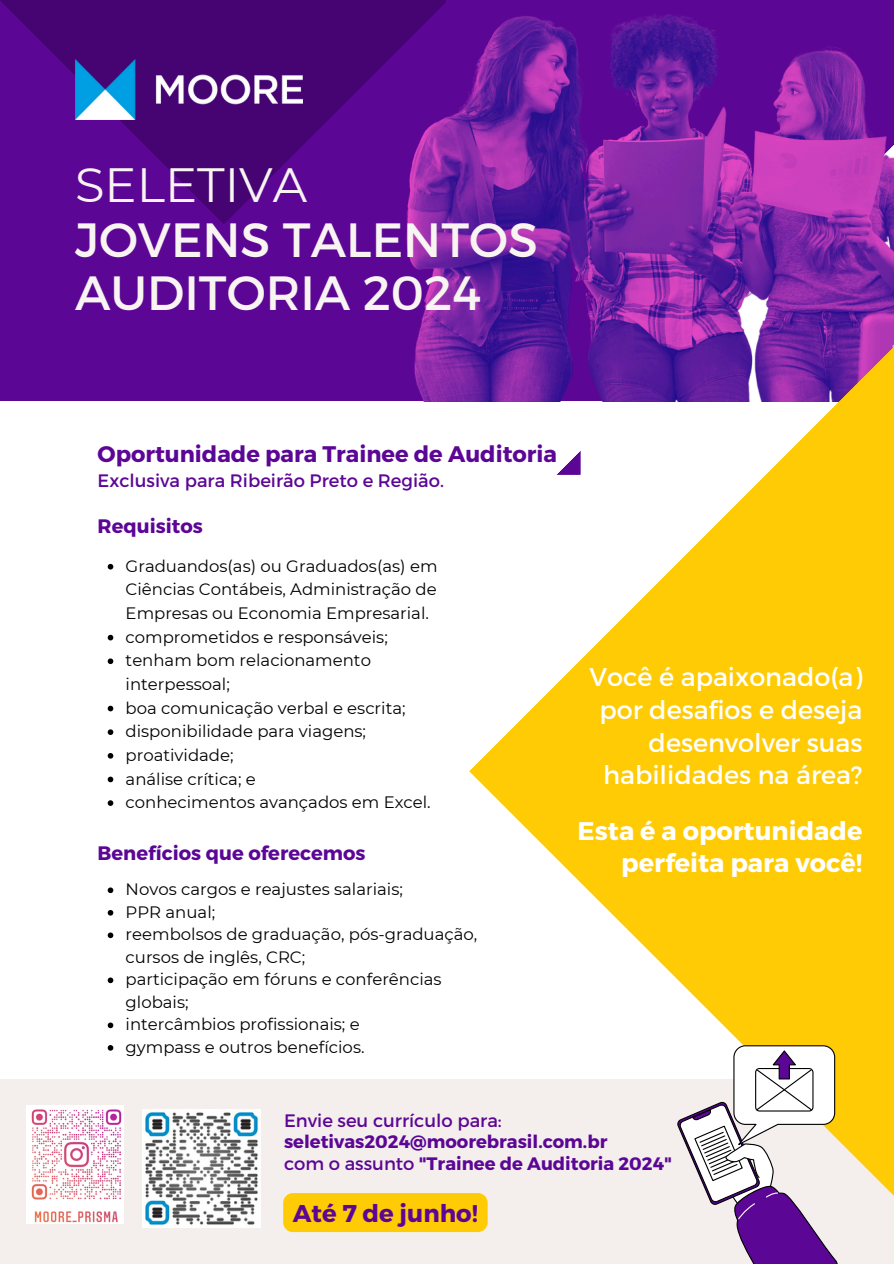
<style>
.page{position:relative;width:894px;height:1264px;background:#fff}
.page>*{position:absolute;margin:0;border:0;box-sizing:border-box;transform-origin:0 0}
.t1{font:48px/54px "Montserrat";color:#f8f4f1}
.t2{font:25.5px/32.7px "Montserrat";color:#fff;text-align:right}
.t3{font:700 25.5px/32.7px "Montserrat";color:#fff;text-align:right}
.t4{font:700 24.3px "Montserrat";color:#5c0696}
.t5{font:700 22.5px "Montserrat";color:#5c0696}
.t6{font:700 19.5px "Montserrat";color:#5c0696}
.t7{font:700 18px/21.3px "Montserrat";color:#5c0696}
.t8{font:18px "Montserrat";color:#5c0696}
.t9{font:16.5px/23.7px "Montserrat";color:#000}
.s1{font-weight:400}
</style>
<div class="page">
<div style="left:0;top:0;width:893px;height:401px;background:#5c0696"></div>
<svg style="left:0;top:0;width:446px;height:224px"></svg>
<img style="left:75px;top:60px;width:227px;height:59px">
<div style="left:0;top:1079px;width:893px;height:184px;background:#f4efec"></div>
<img style="left:27px;top:1105px;width:96px;height:118px">
<img style="left:143px;top:1109px;width:118px;height:118px">
<img style="left:385px;top:5px;width:508px;height:396px">
<svg style="left:468px;top:346px;width:425px;height:857px;fill:#ffcb05"></svg>
<svg style="left:675px;top:1045px;width:163px;height:218px"></svg>
<svg style="left:556px;top:450px;width:24px;height:25px"></svg>
<svg style="left:108px;top:564px;width:5px;height:5px"></svg>
<svg style="left:108px;top:635px;width:5px;height:5px"></svg>
<svg style="left:108px;top:658px;width:5px;height:6px"></svg>
<svg style="left:108px;top:705px;width:5px;height:6px"></svg>
<svg style="left:108px;top:729px;width:5px;height:6px"></svg>
<svg style="left:108px;top:753px;width:5px;height:5px"></svg>
<svg style="left:108px;top:776px;width:5px;height:6px"></svg>
<svg style="left:108px;top:800px;width:5px;height:6px"></svg>
<svg style="left:108px;top:887px;width:5px;height:6px"></svg>
<svg style="left:108px;top:910px;width:5px;height:5px"></svg>
<svg style="left:108px;top:932px;width:5px;height:6px"></svg>
<svg style="left:108px;top:977px;width:5px;height:6px"></svg>
<svg style="left:108px;top:1022px;width:5px;height:6px"></svg>
<svg style="left:108px;top:1045px;width:5px;height:5px"></svg>
<div style="left:283px;top:1192px;width:204px;height:39px;background:#ffcb05"></div>
<h2 class="t1" style="left:75px;top:158px;width:464px">SELETIVA<br>JOVENS TALENTOS<br>AUDITORIA 2024</h2>
<h6 class="t5" style="left:97px;top:439px;width:461px">Oportunidade para Trainee de Auditoria</h6>
<p class="t8" style="left:97px;top:469px;width:348px">Exclusiva para Ribeirão Preto e Região.</p>
<h4 class="t6" style="left:97px;top:513px;width:107px">Requisitos</h4>
<h6 class="t9" style="left:126px;top:554px;width:313px;text-align:justify">Graduandos(as) ou Graduados(as) em Ciências Contábeis, Administração de Empresas ou Economia Empresarial.</h6>
<h5 class="t9" style="left:126px;top:625px;width:264px">comprometidos e responsáveis;</h5>
<p class="t9" style="left:126px;top:648px;width:247px">tenham bom relacionamento interpessoal;</p>
<p class="t9" style="left:126px;top:695px;width:281px">boa comunicação verbal e escrita;</p>
<p class="t9" style="left:126px;top:719px;width:242px">disponibilidade para viagens;</p>
<p class="t9" style="left:126px;top:743px;width:109px">proatividade;</p>
<p class="t9" style="left:126px;top:766px;width:132px">análise crítica; e</p>
<p class="t9" style="left:126px;top:790px;width:306px">conhecimentos avançados em Excel.</p>
<p class="t6" style="left:98px;top:840px;width:269px">Benefícios que oferecemos</p>
<p class="t9" style="left:126px;top:877px;width:279px">Novos cargos e reajustes salariais;</p>
<p class="t9" style="left:126px;top:900px;width:91px">PPR anual;</p>
<h5 class="t9" style="left:126px;top:923px;width:353px;line-height:22.5px">reembolsos de graduação, pós-graduação, cursos de inglês, CRC;</h5>
<p class="t9" style="left:126px;top:968px;width:317px;line-height:22.5px">participação em fóruns e conferências globais;</p>
<p class="t9" style="left:126px;top:1012px;width:235px">intercâmbios profissionais; e</p>
<p class="t9" style="left:126px;top:1035px;width:240px">gympass e outros benefícios.</p>
<p class="t2" style="left:589px;top:659px;width:274px">Você é apaixonado(a) por desafios e deseja desenvolver suas habilidades na área?</p>
<p class="t3" style="left:577px;top:812px;width:286px">Esta é a oportunidade perfeita para você!</p>
<p class="t7" style="left:284px;top:1108px;width:325px"><span class="s1">Envie seu currículo para: </span>seletivas2024@moorebrasil.com.br</p>
<p class="t7" style="left:284px;top:1151px;width:389px"><span class="s1">com o assunto</span> "Trainee de Auditoria 2024"</p>
<p class="t4" style="left:293px;top:1197px;width:186px">Até 7 de junho!</p>
</div>
